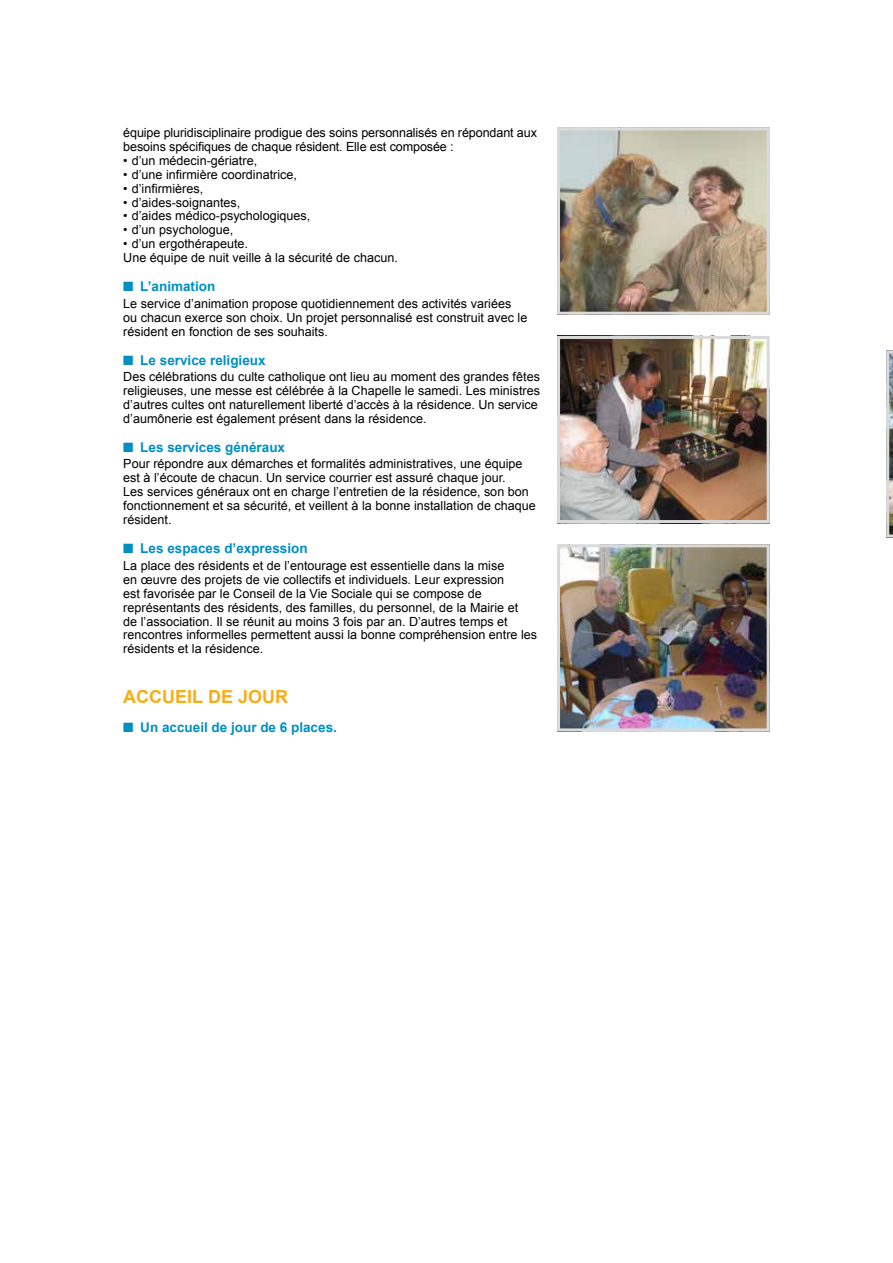
<style>
.page{position:relative;width:893px;height:1263px;background:#fff}
.page>*{position:absolute;margin:0;border:0;box-sizing:border-box;transform-origin:0 0}
.t1{font:700 18px "Arial";color:#f8ad15}
.t2{font:700 13.5px "Arial";color:#008fc3}
.t3{font:12.6px/14px "Arial";color:#000}
</style>
<div class="page">
<img style="left:561px;top:132px;width:205px;height:179px">
<div style="left:557px;top:128px;width:213px;height:187px;border:3px solid #dadada"></div>
<img style="left:561px;top:340px;width:205px;height:179px">
<div style="left:557px;top:336px;width:213px;height:187px;border:3px solid #dadada"></div>
<img style="left:561px;top:548px;width:205px;height:179px">
<div style="left:557px;top:544px;width:213px;height:187px;border:3px solid #dadada"></div>
<svg style="left:886px;top:350px;width:7px;height:187px"></svg>
<p class="t3" style="left:123px;top:125px;width:415px">équipe pluridisciplinaire prodigue des soins personnalisés en répondant aux besoins spécifiques de chaque résident. Elle est composée :</p>
<p class="t3" style="left:123px;top:153px;width:135px">• d’un médecin-gériatre,</p>
<p class="t3" style="left:123px;top:167px;width:175px">• d’une infirmière coordinatrice,</p>
<p class="t3" style="left:123px;top:181px;width:81px">• d’infirmières,</p>
<p class="t3" style="left:123px;top:195px;width:119px">• d’aides-soignantes,</p>
<p class="t3" style="left:123px;top:209px;width:189px">• d’aides médico-psychologiques,</p>
<p class="t3" style="left:123px;top:223px;width:112px">• d’un psychologue,</p>
<p class="t3" style="left:123px;top:237px;width:276px">• d’un ergothérapeute.<br>Une équipe de nuit veille à la sécurité de chacun.</p>
<p class="t2" style="left:123px;top:277px;width:94px">■ L’animation</p>
<p class="t3" style="left:123px;top:296px;width:406px">Le service d’animation propose quotidiennement des activités variées ou chacun exerce son choix. Un projet personnalisé est construit avec le résident en fonction de ses souhaits.</p>
<p class="t2" style="left:123px;top:351px;width:144px">■ Le service religieux</p>
<p class="t3" style="left:123px;top:370px;width:418px">Des célébrations du culte catholique ont lieu au moment des grandes fêtes religieuses, une messe est célébrée à la Chapelle le samedi. Les ministres d’autres cultes ont naturellement liberté d’accès à la résidence. Un service d’aumônerie est également présent dans la résidence.</p>
<p class="t2" style="left:123px;top:438px;width:163px">■ Les services généraux</p>
<p class="t3" style="left:123px;top:457px;width:414px">Pour répondre aux démarches et formalités administratives, une équipe est à l’écoute de chacun. Un service courrier est assuré chaque jour.<br>Les services généraux ont en charge l’entretien de la résidence, son bon fonctionnement et sa sécurité, et veillent à la bonne installation de chaque résident.</p>
<p class="t2" style="left:123px;top:539px;width:186px">■ Les espaces d’expression</p>
<p class="t3" style="left:123px;top:558px;width:415px">La place des résidents et de l’entourage est essentielle dans la mise<br>en œuvre des projets de vie collectifs et individuels. Leur expression<br>est favorisée par le Conseil de la Vie Sociale qui se compose de représentants des résidents, des familles, du personnel, de la Mairie et<br>de l’association. Il se réunit au moins 3 fois par an. D’autres temps et rencontres informelles permettent aussi la bonne compréhension entre les résidents et la résidence.</p>
<h1 class="t1" style="left:123px;top:685px;width:166px">ACCUEIL DE JOUR</h1>
<p class="t2" style="left:123px;top:718px;width:215px">■ Un accueil de jour de 6 places.</p>
</div>
